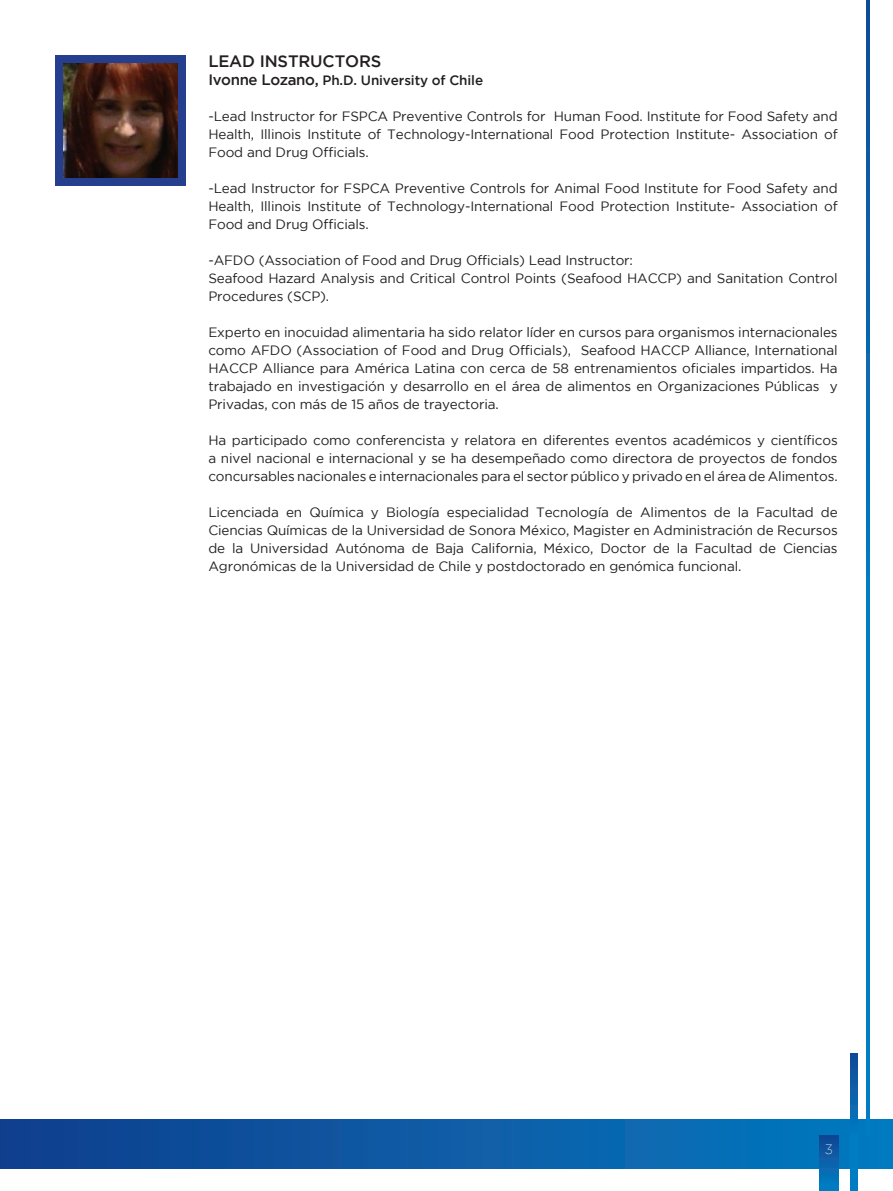
<style>
.page{position:relative;width:893px;height:1191px;background:#fff}
.page>*{position:absolute;margin:0;border:0;box-sizing:border-box;transform-origin:0 0}
.t1{font:500 16.5px "Gotham";letter-spacing:-.01em;color:#231f20}
.t2{font:13.5px/18px "Gotham";letter-spacing:-.01em;color:#231f20;text-align:justify}
.t3{font:500 13.5px "Gotham";letter-spacing:-.01em;color:#231f20}
.t4{font:200 13.5px "Gotham";color:#fff}
.s1{font-size:15px}
</style>
<div class="page">
<div style="left:0;top:1119px;width:893px;height:49px;background:linear-gradient(to right,#123e8d,#047ac0)"></div>
<div style="left:820px;top:1135px;width:18px;height:56px;background:linear-gradient(to bottom,#124491,#007fc5)"></div>
<svg style="left:850px;top:1053px;width:7px;height:138px"></svg>
<svg style="left:866px;top:0;width:4px;height:1135px;background:#056fb6"></svg>
<div style="left:55px;top:55px;width:130px;height:130px;background:#253f8e"></div>
<img style="left:63px;top:63px;width:114px;height:114px">
<p class="t1" style="left:208px;top:52px;width:175px">LEAD INSTRUCTORS</p>
<p class="t3" style="left:208px;top:73px;width:276px"><span class="s1">Ivonne Lozano,</span> Ph.D. University of Chile</p>
<p class="t2" style="left:208px;top:107px;width:631px">-Lead Instructor for FSPCA Preventive Controls for Human Food. Institute for Food Safety and Health, Illinois Institute of Technology-International Food Protection Institute- Association of Food and Drug Officials.</p>
<p class="t2" style="left:208px;top:179px;width:631px">-Lead Instructor for FSPCA Preventive Controls for Animal Food Institute for Food Safety and Health, Illinois Institute of Technology-International Food Protection Institute- Association of Food and Drug Officials.</p>
<p class="t2" style="left:208px;top:251px;width:631px;text-align:left">-AFDO (Association of Food and Drug Officials) Lead Instructor:<br>Seafood Hazard Analysis and Critical Control Points (Seafood HACCP) and Sanitation Control<br>Procedures (SCP).</p>
<p class="t2" style="left:208px;top:323px;width:631px">Experto en inocuidad alimentaria ha sido relator líder en cursos para organismos internacionales como AFDO (Association of Food and Drug Officials), Seafood HACCP Alliance, International HACCP Alliance para América Latina con cerca de 58 entrenamientos oficiales impartidos. Ha trabajado en investigación y desarrollo en el área de alimentos en Organizaciones Públicas y Privadas, con más de 15 años de trayectoria.</p>
<p class="t2" style="left:208px;top:431px;width:631px">Ha participado como conferencista y relatora en diferentes eventos académicos y científicos a nivel nacional e internacional y se ha desempeñado como directora de proyectos de fondos concursables nacionales e internacionales para el sector público y privado en el área de Alimentos.</p>
<p class="t2" style="left:208px;top:503px;width:631px">Licenciada en Química y Biología especialidad Tecnología de Alimentos de la Facultad de Ciencias Químicas de la Universidad de Sonora México, Magister en Administración de Recursos de la Universidad Autónoma de Baja California, México, Doctor de la Facultad de Ciencias Agronómicas de la Universidad de Chile y postdoctorado en genómica funcional.</p>
<p class="t4" style="left:825px;top:1142px;width:9px">3</p>
</div>
